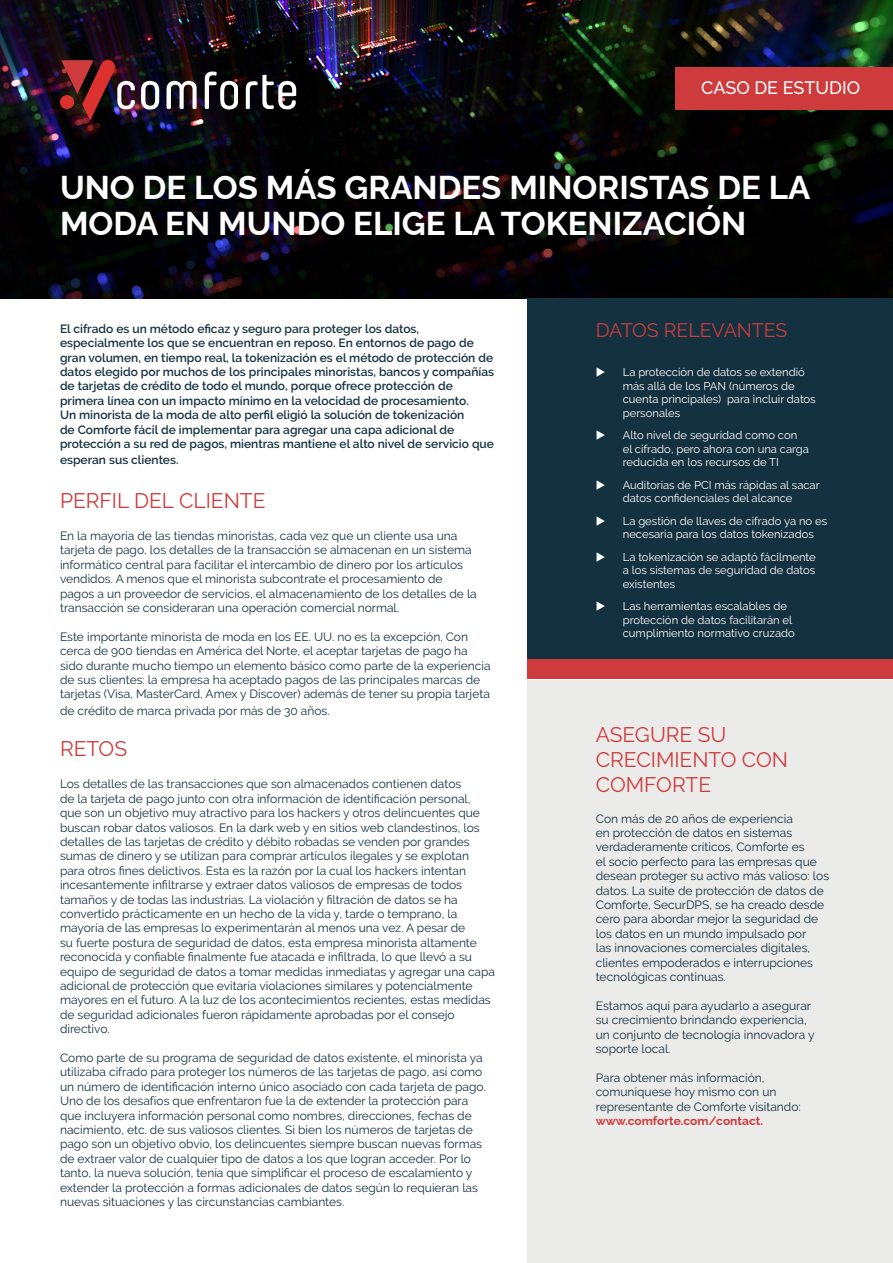
<style>
.page{position:relative;width:893px;height:1263px;background:#fff}
.page>*{position:absolute;margin:0;border:0;box-sizing:border-box;transform-origin:0 0}
.t1{font:700 33px/36px "Raleway";color:#fff}
.Headline{font:21px/25.2px "Raleway";color:#ce3b3c}
.Headline-2{font:19.5px "Raleway";color:#ce3b3c}
.body_white{font:500 18px "Raleway";color:#fff}
.Call_out_box__white{font:12px/14.4px "Raleway";color:#143140}
.t2{font:600 12px/14.4px "Raleway";color:#143140}
.Call_out_box__white-2{font:700 12px "Raleway";color:#ce3b3c}
.t3{font:11.25px/13.5px "Raleway";color:#fff}
</style>
<div class="page">
<img style="left:0;top:0;width:893px;height:298px">
<svg style="left:166px;top:81px;width:31px;height:28px"></svg>
<svg style="left:205px;top:72px;width:33px;height:38px"></svg>
<img style="left:60px;top:60px;width:99px;height:61px">
<svg style="left:246px;top:74px;width:50px;height:35px"></svg>
<div style="left:675px;top:67px;width:218px;height:42px;background:#ce3b3c"></div>
<div style="left:527px;top:298px;width:366px;height:361px;background:#143140"></div>
<div style="left:527px;top:659px;width:366px;height:19px;background:#ce3b3c"></div>
<div style="left:527px;top:680px;width:366px;height:583px;background:#ebebea"></div>
<p class="body_white" style="left:701px;top:78px;width:160px">CASO DE ESTUDIO</p>
<p class="t1" style="left:60px;top:166px;width:752px">UNO DE LOS MÁS GRANDES MINORISTAS DE LA<br>MODA EN MUNDO ELIGE LA TOKENIZACIÓN</p>
<p class="t2" style="left:60px;top:321px;width:436px">El cifrado es un método eficaz y seguro para proteger los datos, especialmente los que se encuentran en reposo. En entornos de pago de gran volumen, en tiempo real, la tokenización es el método de protección de datos elegido por muchos de los principales minoristas, bancos y compañías de tarjetas de crédito de todo el mundo, porque ofrece protección de primera línea con un impacto mínimo en la velocidad de procesamiento.<br>Un minorista de la moda de alto perfil eligió la solución de tokenización<br>de Comforte fácil de implementar para agregar una capa adicional de protección a su red de pagos, mientras mantiene el alto nivel de servicio que</p>
<p class="t2" style="left:60px;top:453px;width:120px">esperan sus clientes.</p>
<p class="Headline" style="left:60px;top:487px;width:207px">PERFIL DEL CLIENTE</p>
<p class="Call_out_box__white" style="left:60px;top:528px;width:418px">En la mayoría de las tiendas minoristas, cada vez que un cliente usa una tarjeta de pago, los detalles de la transacción se almacenan en un sistema informático central para facilitar el intercambio de dinero por los artículos vendidos. A menos que el minorista subcontrate el procesamiento de pagos a un proveedor de servicios, el almacenamiento de los detalles de la transacción se consideraran una operación comercial normal.</p>
<p class="Call_out_box__white" style="left:60px;top:629px;width:432px">Este importante minorista de moda en los EE. UU. no es la excepción. Con cerca de 900 tiendas en América del Norte, el aceptar tarjetas de pago ha sido durante mucho tiempo un elemento básico como parte de la experiencia de sus clientes: la empresa ha aceptado pagos de las principales marcas de tarjetas (Visa, MasterCard, Amex y Discover) además de tener su propia tarjeta</p>
<p class="Call_out_box__white" style="left:60px;top:703px;width:271px">de crédito de marca privada por más de 30 años.</p>
<p class="Headline" style="left:60px;top:736px;width:69px">RETOS</p>
<p class="Call_out_box__white" style="left:60px;top:777px;width:437px">Los detalles de las transacciones que son almacenados contienen datos<br>de la tarjeta de pago junto con otra información de identificación personal, que son un objetivo muy atractivo para los hackers y otros delincuentes que buscan robar datos valiosos. En la dark web y en sitios web clandestinos, los detalles de las tarjetas de crédito y débito robadas se venden por grandes sumas de dinero y se utilizan para comprar artículos ilegales y se explotan para otros fines delictivos. Esta es la razón por la cual los hackers intentan incesantemente infiltrarse y extraer datos valiosos de empresas de todos tamaños y de todas las industrias. La violación y filtración de datos se ha convertido prácticamente en un hecho de la vida y, tarde o temprano, la mayoría de las empresas lo experimentarán al menos una vez. A pesar de<br>su fuerte postura de seguridad de datos, esta empresa minorista altamente reconocida y confiable finalmente fue atacada e infiltrada, lo que llevó a su equipo de seguridad de datos a tomar medidas inmediatas y agregar una capa adicional de protección que evitaría violaciones similares y potencialmente mayores en el futuro. A la luz de los acontecimientos recientes, estas medidas de seguridad adicionales fueron rápidamente aprobadas por el consejo directivo.</p>
<p class="Call_out_box__white" style="left:60px;top:1050px;width:427px">Como parte de su programa de seguridad de datos existente, el minorista ya utilizaba cifrado para proteger los números de las tarjetas de pago, así como un número de identificación interno único asociado con cada tarjeta de pago.<br>Uno de los desafíos que enfrentaron fue la de extender la protección para que incluyera información personal como nombres, direcciones, fechas de nacimiento, etc. de sus valiosos clientes. Si bien los números de tarjetas de pago son un objetivo obvio, los delincuentes siempre buscan nuevas formas de extraer valor de cualquier tipo de datos a los que logran acceder. Por lo tanto, la nueva solución, tenía que simplificar el proceso de escalamiento y extender la protección a formas adicionales de datos según lo requieran las nuevas situaciones y las circunstancias cambiantes.</p>
<p class="Headline-2" style="left:596px;top:319px;width:193px">DATOS RELEVANTES</p>
<p class="t3" style="left:623px;top:365px;width:194px">La protección de datos se extendió más allá de los PAN (números de cuenta principales) para incluir datos personales</p>
<p class="t3" style="left:623px;top:428px;width:188px">Alto nivel de seguridad como con el cifrado, pero ahora con una carga reducida en los recursos de TI</p>
<p class="t3" style="left:623px;top:478px;width:198px">Auditorías de PCI más rápidas al sacar datos confidenciales del alcance</p>
<p class="t3" style="left:623px;top:514px;width:206px">La gestión de llaves de cifrado ya no es necesaria para los datos tokenizados</p>
<p class="t3" style="left:623px;top:550px;width:194px;text-align:justify">La tokenización se adaptó fácilmente a los sistemas de seguridad de datos existentes</p>
<p class="t3" style="left:623px;top:599px;width:174px">Las herramientas escalables de protección de datos facilitarán el cumplimiento normativo cruzado</p>
<p class="Headline" style="left:596px;top:721px;width:194px">ASEGURE SU<br>CRECIMIENTO CON<br>COMFORTE</p>
<p class="Call_out_box__white" style="left:596px;top:811px;width:235px">Con más de 20 años de experiencia<br>en protección de datos en sistemas verdaderamente críticos, Comforte es<br>el socio perfecto para las empresas que desean proteger su activo más valioso: los datos. La suite de protección de datos de Comforte, SecurDPS, se ha creado desde cero para abordar mejor la seguridad de los datos en un mundo impulsado por<br>las innovaciones comerciales digitales, clientes empoderados e interrupciones tecnológicas continuas.</p>
<p class="Call_out_box__white" style="left:596px;top:998px;width:220px">Estamos aquí para ayudarlo a asegurar su crecimiento brindando experiencia, un conjunto de tecnología innovadora y soporte local.</p>
<p class="Call_out_box__white" style="left:596px;top:1070px;width:207px">Para obtener más información, comuníquese hoy mismo con un representante de Comforte visitando:</p>
<p class="Call_out_box__white-2" style="left:596px;top:1111px;width:169px">www.comforte.com/contact.</p>
</div>
